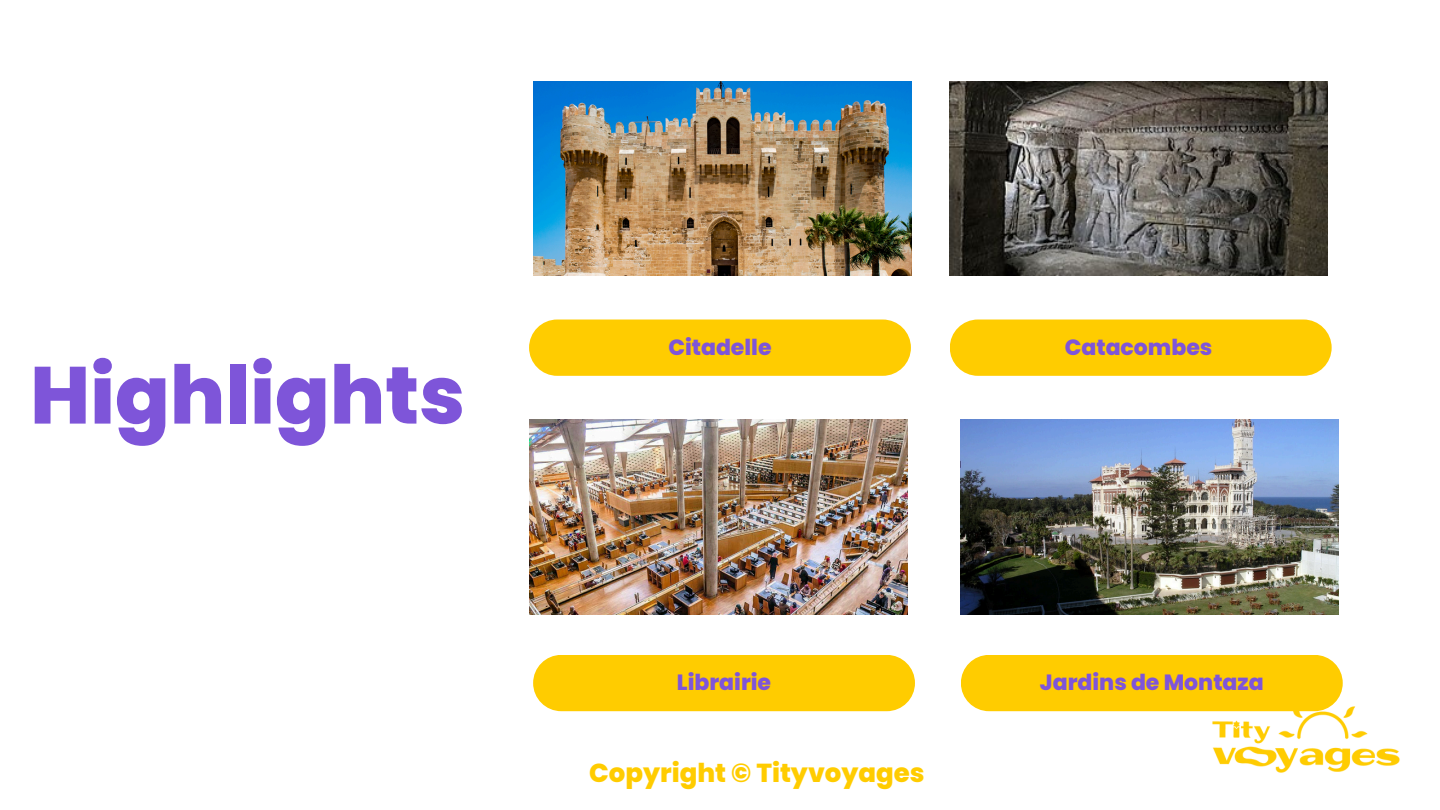
<style>
.page{position:relative;width:1440px;height:810px;background:#fff}
.page>*{position:absolute;margin:0;border:0;box-sizing:border-box;transform-origin:0 0}
.t1{font:800 80.7px "Poppins";color:#7e55d9}
.t2{font:800 26px "Poppins";color:#fc0}
.t3{font:800 22px "Poppins";color:#7e55d9}
</style>
<div class="page">
<img style="left:533px;top:81px;width:378px;height:195px">
<div style="left:529px;top:320px;width:382px;height:56px;background:#fc0;border-radius:28px"></div>
<img style="left:950px;top:81px;width:378px;height:195px">
<div style="left:950px;top:320px;width:382px;height:56px;background:#fc0;border-radius:28px"></div>
<img style="left:1200px;top:688px;width:200px;height:85px">
<img style="left:529px;top:419px;width:378px;height:195px">
<img style="left:961px;top:419px;width:378px;height:195px">
<div style="left:533px;top:655px;width:382px;height:56px;background:#fc0;border-radius:28px"></div>
<div style="left:961px;top:655px;width:382px;height:56px;background:#fc0;border-radius:28px"></div>
<p class="t1" style="left:30px;top:339px;width:436px">Highlights</p>
<p class="t3" style="left:668px;top:332px;width:105px">Citadelle</p>
<p class="t3" style="left:1065px;top:332px;width:149px">Catacombes</p>
<h2 class="t3" style="left:677px;top:667px;width:96px">Librairie</h2>
<p class="t3" style="left:1040px;top:667px;width:225px">Jardins de Montaza</p>
<p class="t2" style="left:589px;top:754px;width:337px">Copyright © Tityvoyages</p>
</div>
